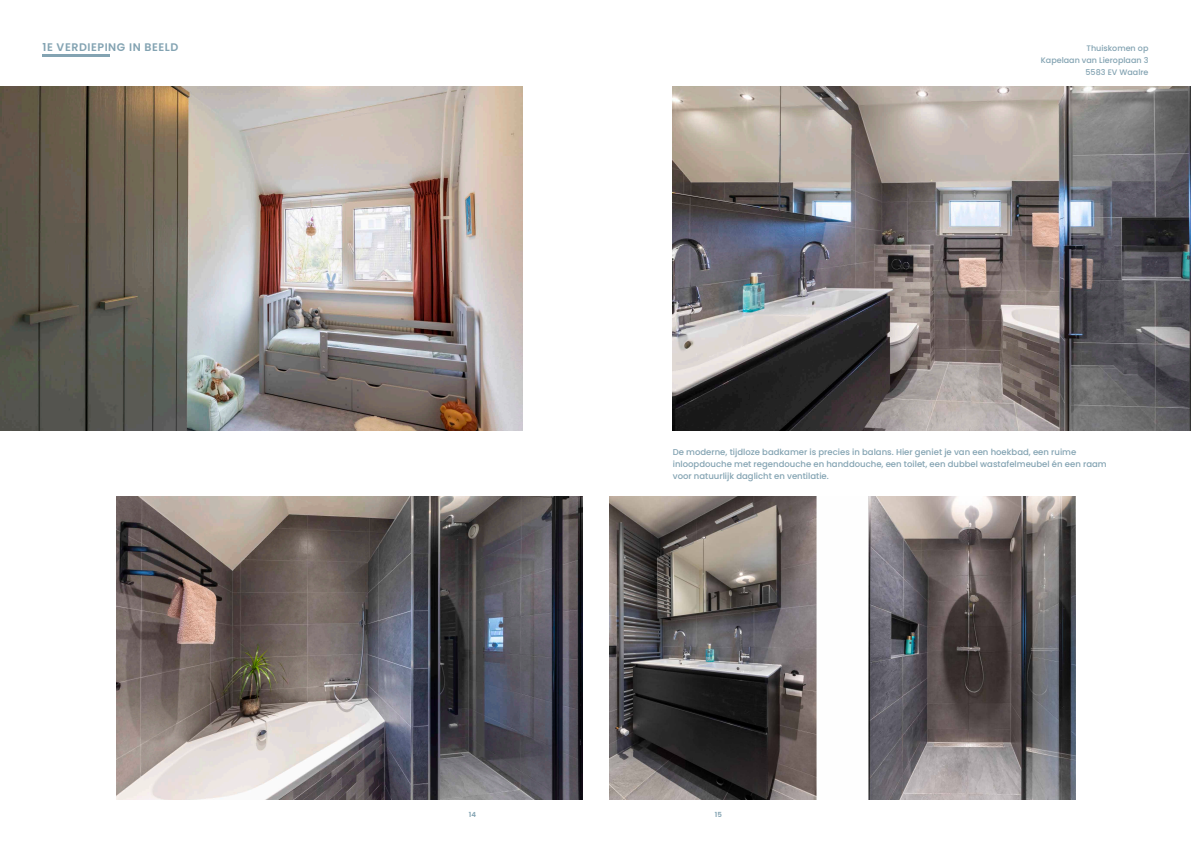
<style>
.page{position:relative;width:1191px;height:842px;background:#fff}
.page>*{position:absolute;margin:0;border:0;box-sizing:border-box;transform-origin:0 0}
.t1{font:600 11px "Poppins";letter-spacing:.05em;color:#83a3b2}
.t2{font:500 8.5px/12px "Poppins";color:#83a3b2}
.t3{font:500 8px "Poppins";color:#83a3b2}
.t4{font:600 7px "Poppins";color:#83a3b2}
</style>
<div class="page">
<img style="left:0;top:86px;width:522px;height:345px">
<hr style="left:43px;top:55px;width:67px;height:2px;background:#83a3b2">
<img style="left:116px;top:496px;width:466px;height:303px">
<img style="left:673px;top:86px;width:518px;height:345px">
<img style="left:609px;top:496px;width:466px;height:303px">
<p class="t1" style="left:43px;top:40px;width:137px">1E VERDIEPING IN BEELD</p>
<p class="t3" style="left:1086px;top:43px;width:63px">Thuiskomen op</p>
<p class="t3" style="left:1040px;top:55px;width:109px">Kapelaan van Lieroplaan 3</p>
<p class="t3" style="left:1085px;top:67px;width:64px">5583 EV Waalre</p>
<p class="t2" style="left:673px;top:446px;width:435px">De moderne, tijdloze badkamer is precies in balans. Hier geniet je van een hoekbad, een ruime inloopdouche met regendouche en handdouche, een toilet, een dubbel wastafelmeubel én een raam voor natuurlijk daglicht en ventilatie.</p>
<p class="t4" style="left:469px;top:810px;width:9px">14</p>
<p class="t4" style="left:714px;top:810px;width:9px">15</p>
</div>
